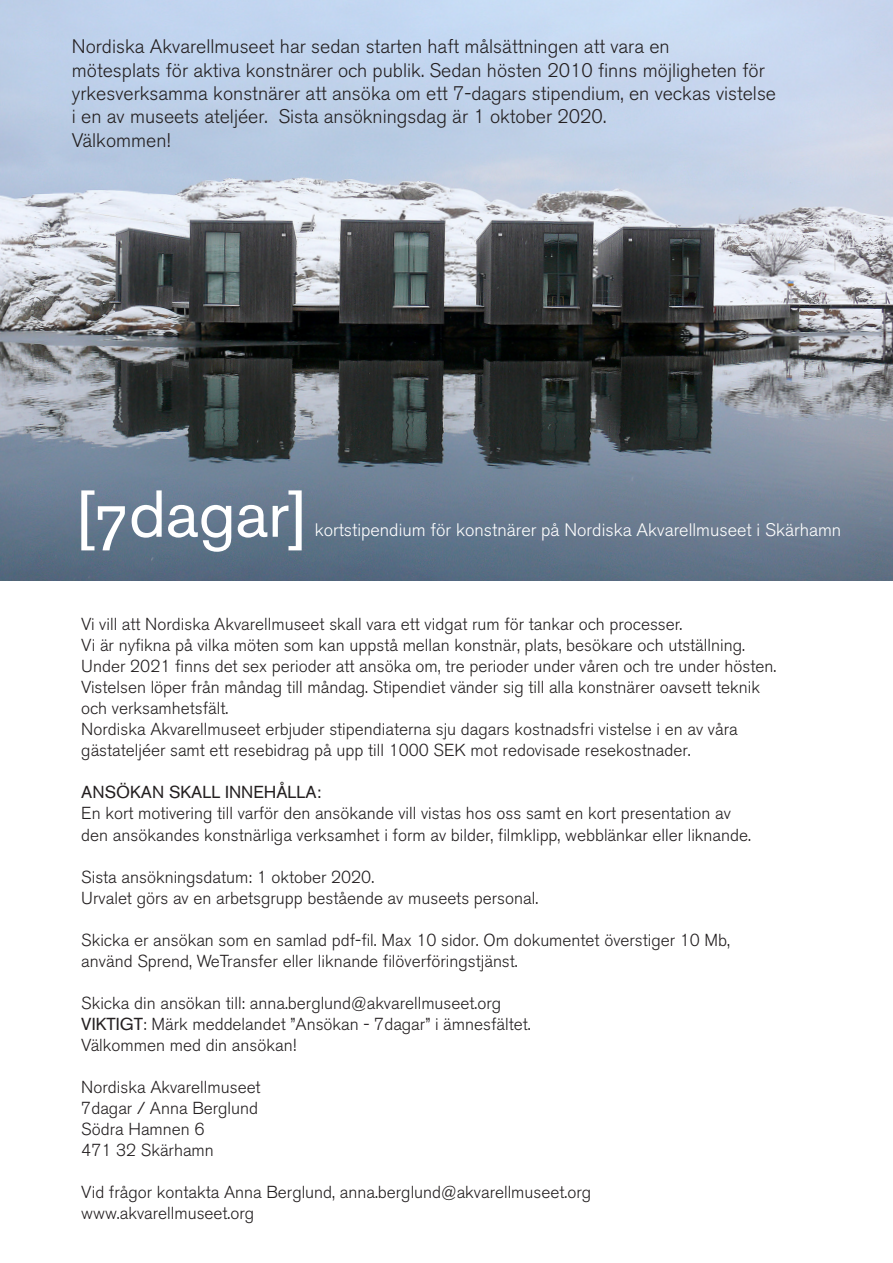
<style>
.page{position:relative;width:893px;height:1263px;background:#fff}
.page>*{position:absolute;margin:0;border:0;box-sizing:border-box;transform-origin:0 0}
.t1{font:300 19.5px/23.4px "Akzidenz Grotesk BE";color:#231f20}
.t2{font:300 18px "Akzidenz Grotesk BE";color:#fff}
.t3{font:300 17.25px/21px "Akzidenz Grotesk BE";color:#231f20}
.s1{font-family:"Akzidenz Grotesk BQ"}
.s2{font-weight:400}
</style>
<div class="page">
<img style="left:0;top:0;width:893px;height:581px">
<svg style="left:132px;top:490px;width:30px;height:48px"></svg>
<svg style="left:168px;top:505px;width:63px;height:47px"></svg>
<svg style="left:238px;top:505px;width:29px;height:33px"></svg>
<svg style="left:81px;top:490px;width:44px;height:60px"></svg>
<svg style="left:273px;top:490px;width:29px;height:60px"></svg>
<p class="t1" style="left:72px;top:35px;width:706px">Nordiska Akvarellmuseet har sedan starten haft målsättningen att vara en<br>mötesplats för aktiva konstnärer och publik. Sedan hösten 2010 finns möjligheten för yrkesverksamma konstnärer att ansöka om ett 7-dagars stipendium, en veckas vistelse i en av museets ateljéer. Sista ansökningsdag är 1 oktober 2<span class="s1">020.<br></span>Välkommen!</p>
<p class="t2" style="left:315px;top:519px;width:528px">kortstipendium för konstnärer på Nordiska Akvarellmuseet i Skärhamn</p>
<p class="t3" style="left:81px;top:614px;width:696px">Vi vill att Nordiska Akvarellmuseet skall vara ett vidgat rum för tankar och processer.<br>Vi är nyfikna på vilka möten som kan uppstå mellan konstnär, plats, besökare och utställning.<br>Under 202<span class="s1">1</span> finns det sex perioder att ansöka om, tre perioder under våren och tre under hösten.<br>Vistelsen löper från måndag till måndag. Stipendiet vänder sig till alla konstnärer oavsett teknik och verksamhetsfält.<br>Nordiska Akvarellmuseet erbjuder stipendiaterna sju dagars kostnadsfri vistelse i en av våra gästateljéer samt ett resebidrag på upp till 1000 SEK mot redovisade resekostnader.</p>
<p class="t3" style="left:81px;top:782px;width:671px"><span class="s2">ANSÖKAN SKALL INNEHÅLLA:<br></span>En kort motivering till varför den ansökande vill vistas hos oss samt en kort presentation av den ansökandes konstnärliga verksamhet i form av bilder, filmklipp, webblänkar eller liknande.</p>
<p class="t3" style="left:81px;top:866px;width:458px">Sista ansökningsdatum: 1 oktober <span class="s1">2020.<br></span>Urvalet gö<span class="s1">r</span>s av en arbetsgrupp bestående av museets personal.</p>
<p class="t3" style="left:81px;top:930px;width:650px">Skicka er ansökan som en samlad pdf-fil. Max 10 sidor. Om dokumentet överstiger 10 Mb, använd Sprend, WeTransfer eller liknande filöverföringstjänst.</p>
<p class="t3" style="left:81px;top:993px;width:451px">Skicka din ansökan till: anna.berglund@akvarellmuseet.org<br><span class="s2">VIKTIGT</span>: Märk meddelandet ”Ansökan - 7dagar” i ämnesfältet.<br>Välkommen med din ansökan!</p>
<p class="t3" style="left:81px;top:1077px;width:181px">Nordiska Akvarellmuseet<br>7dagar / Anna Berglund<br>Södra Hamnen 6<br>471 32 Skärhamn</p>
<p class="t3" style="left:81px;top:1182px;width:511px">Vid frågor kontakta Anna Berglund, anna.berglund@akvarellmuseet.org www.akvarellmuseet.org</p>
</div>
